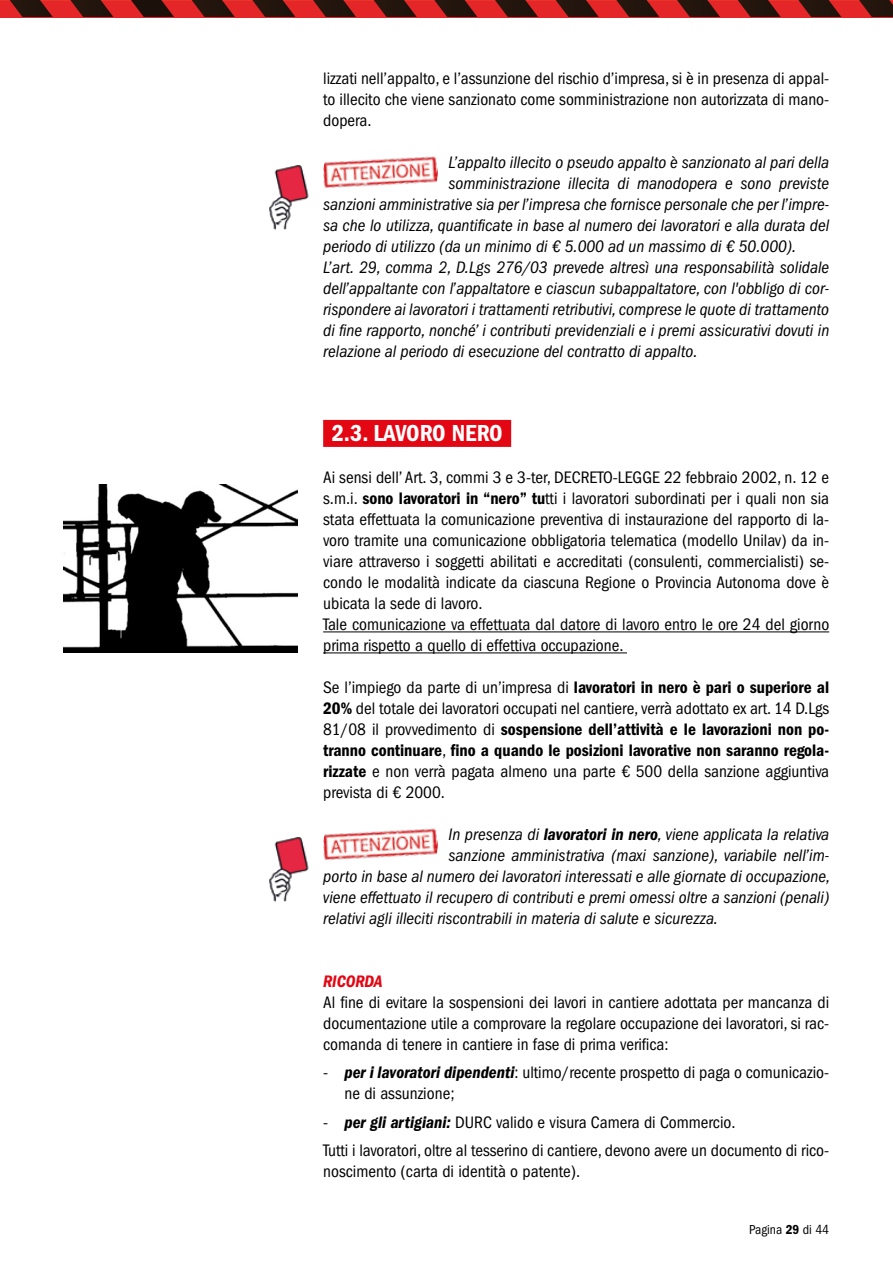
<style>
.page{position:relative;width:893px;height:1263px;background:#fff}
.page>*{position:absolute;margin:0;border:0;box-sizing:border-box;transform-origin:0 0}
.t1{font:24px "ITC Franklin Gothic Std Dm Cd";letter-spacing:-.005em;color:#fff}
.t2{font:condensed 17.25px/21px "ITC Franklin Gothic Std";color:#000}
.t3{font:italic condensed 17.25px "ITC Franklin Gothic Std";color:#000}
.t4{font:17.25px/21px "ITC Franklin Gothic Std Dm Cd";color:#000}
.t5{font:17.25px "ITC Franklin Gothic Std Dm Cd It";color:#e30613}
.t6{font:condensed 13.5px "ITC Franklin Gothic Std";color:#000}
.s1{font-family:"ITC Franklin Gothic Std Dm Cd";font-stretch:normal}
.s2{font-family:"ITC Franklin Gothic Std";font-stretch:condensed}
.s3{font-family:"ITC Franklin Gothic Std Dm Cd It";font-style:normal;font-stretch:normal}
.s4{font-family:"ITC Franklin Gothic Std Dm Cd It";font-stretch:normal}
</style>
<div class="page">
<div style="left:0;top:0;width:893px;height:17px;background:#e52629"></div>
<svg style="left:849px;top:0;width:44px;height:17px"></svg>
<svg style="left:789px;top:0;width:52px;height:17px"></svg>
<svg style="left:728px;top:0;width:53px;height:17px"></svg>
<svg style="left:667px;top:0;width:53px;height:17px"></svg>
<svg style="left:607px;top:0;width:52px;height:17px"></svg>
<svg style="left:546px;top:0;width:53px;height:17px"></svg>
<svg style="left:485px;top:0;width:53px;height:17px"></svg>
<svg style="left:425px;top:0;width:52px;height:17px"></svg>
<svg style="left:364px;top:0;width:53px;height:17px"></svg>
<svg style="left:303px;top:0;width:53px;height:17px"></svg>
<svg style="left:243px;top:0;width:52px;height:17px"></svg>
<svg style="left:182px;top:0;width:53px;height:17px"></svg>
<svg style="left:121px;top:0;width:53px;height:17px"></svg>
<svg style="left:61px;top:0;width:52px;height:17px"></svg>
<svg style="left:0;top:0;width:53px;height:17px"></svg>
<div style="left:323px;top:420px;width:188px;height:27px;background:#e30613"></div>
<hr style="left:323px;top:631px;width:506px;height:1px;background:#000">
<hr style="left:323px;top:652px;width:304px;height:1px;background:#000">
<img style="left:323px;top:156px;width:115px;height:32px">
<img style="left:323px;top:828px;width:115px;height:32px">
<img style="left:269px;top:165px;width:40px;height:65px">
<img style="left:269px;top:837px;width:40px;height:65px">
<img style="left:64px;top:485px;width:234px;height:168px">
<p class="t2" style="left:323px;top:68px;width:508px;text-align:justify">lizzati nell’appalto, e l’assunzione del rischio d’impresa, si è in presenza di appal&shy;to illecito che viene sanzionato come somministrazione non autorizzata di mano&shy;dopera.</p>
<p class="t3" style="left:449px;top:153px;width:382px">L’appalto illecito o pseudo appalto è sanzionato al pari della</p>
<p class="t3" style="left:449px;top:174px;width:382px">somministrazione illecita di manodopera e sono previste</p>
<p class="t3" style="left:323px;top:195px;width:507px">sanzioni amministrative sia per l’impresa che fornisce personale che per l’impre-</p>
<p class="t3" style="left:323px;top:216px;width:508px">sa che lo utilizza, quantificate in base al numero dei lavoratori e alla durata del</p>
<p class="t3" style="left:323px;top:237px;width:475px">periodo di utilizzo (da un minimo di € 5.000 ad un massimo di € 50.000).</p>
<p class="t3" style="left:323px;top:258px;width:508px">L’art. 29, comma 2, D.Lgs 276/03 prevede altresì una responsabilità solidale</p>
<p class="t3" style="left:323px;top:279px;width:507px">dell’appaltante con l’appaltatore e ciascun subappaltatore, con l'obbligo di cor-</p>
<p class="t3" style="left:323px;top:300px;width:508px">rispondere ai lavoratori i trattamenti retributivi, comprese le quote di trattamento</p>
<p class="t3" style="left:323px;top:321px;width:508px">di fine rapporto, nonché’ i contributi previdenziali e i premi assicurativi dovuti in</p>
<p class="t3" style="left:323px;top:342px;width:376px">relazione al periodo di esecuzione del contratto di appalto.</p>
<h1 class="t1" style="left:332px;top:419px;width:172px">2.3. LAVORO NERO</h1>
<p class="t2" style="left:323px;top:467px;width:508px">Ai sensi dell’ Art. 3, commi 3 e 3-ter, DECRETO-LEGGE 22 febbraio 2002, n. 12 e s.m.i. <span class="s1">sono lavoratori in “nero” tu</span>tti i lavoratori subordinati per i quali non sia stata effettuata la comunicazione preventiva di instaurazione del rapporto di la&shy;voro tramite una comunicazione obbligatoria telematica (modello Unilav) da in&shy;viare attraverso i soggetti abilitati e accreditati (consulenti, commercialisti) se&shy;condo le modalità indicate da ciascuna Regione o Provincia Autonoma dove è ubicata la sede di lavoro.<br>Tale comunicazione va effettuata dal datore di lavoro entro le ore 24 del giorno prima rispetto a quello di effettiva occupazione.</p>
<p class="t4" style="left:323px;top:677px;width:507px"><span class="s2">Se l’impiego da parte di un’impresa di</span> lavoratori in nero è pari o superiore al</p>
<p class="t2" style="left:323px;top:698px;width:508px"><span class="s1">20%</span> del totale dei lavoratori occupati nel cantiere, verrà adottato ex art. 14 D.Lgs</p>
<p class="t4" style="left:323px;top:719px;width:508px"><span class="s2">81/08 il provvedimento di</span> sospensione dell’attività e le lavorazioni non po&shy;tranno continuare<span class="s2">,</span> fino a quando le posizioni lavorative non saranno regola-</p>
<p class="t2" style="left:323px;top:761px;width:508px"><span class="s1">rizzate</span> e non verrà pagata almeno una parte € 500 della sanzione aggiuntiva prevista di € 2000.</p>
<p class="t3" style="left:449px;top:825px;width:382px">In presenza di <span class="s3">lavoratori in nero</span>, viene applicata la relativa</p>
<p class="t3" style="left:449px;top:846px;width:382px">sanzione amministrativa (maxi sanzione), variabile nell’im-</p>
<p class="t3" style="left:323px;top:867px;width:508px">porto in base al numero dei lavoratori interessati e alle giornate di occupazione,</p>
<p class="t3" style="left:323px;top:888px;width:508px">viene effettuato il recupero di contributi e premi omessi oltre a sanzioni (penali)</p>
<p class="t3" style="left:323px;top:909px;width:396px">relativi agli illeciti riscontrabili in materia di salute e sicurezza.</p>
<p class="t5" style="left:323px;top:972px;width:61px">RICORDA</p>
<p class="t2" style="left:323px;top:992px;width:507px;text-align:justify">Al fine di evitare la sospensioni dei lavori in cantiere adottata per mancanza di documentazione utile a comprovare la regolare occupazione dei lavoratori, si rac&shy;comanda di tenere in cantiere in fase di prima verifica:</p>
<p class="t2" style="left:344px;top:1062px;width:486px;text-indent:-21px">- <span class="s4">per i lavoratori dipendenti</span>: ultimo/recente prospetto di paga o comunicazio&shy;ne di assunzione;</p>
<p class="t2" style="left:323px;top:1108px;width:507px;line-height:28.2px">- <span class="s4">per gli artigiani:</span> DURC valido e visura Camera di Commercio.<br>Tutti i lavoratori, oltre al tesserino di cantiere, devono avere un documento di rico-</p>
<p class="t2" style="left:323px;top:1161px;width:258px">noscimento (carta di identità o patente).</p>
<p class="t6" style="left:749px;top:1222px;width:82px">Pagina <span class="s1">29</span> di 44</p>
</div>
